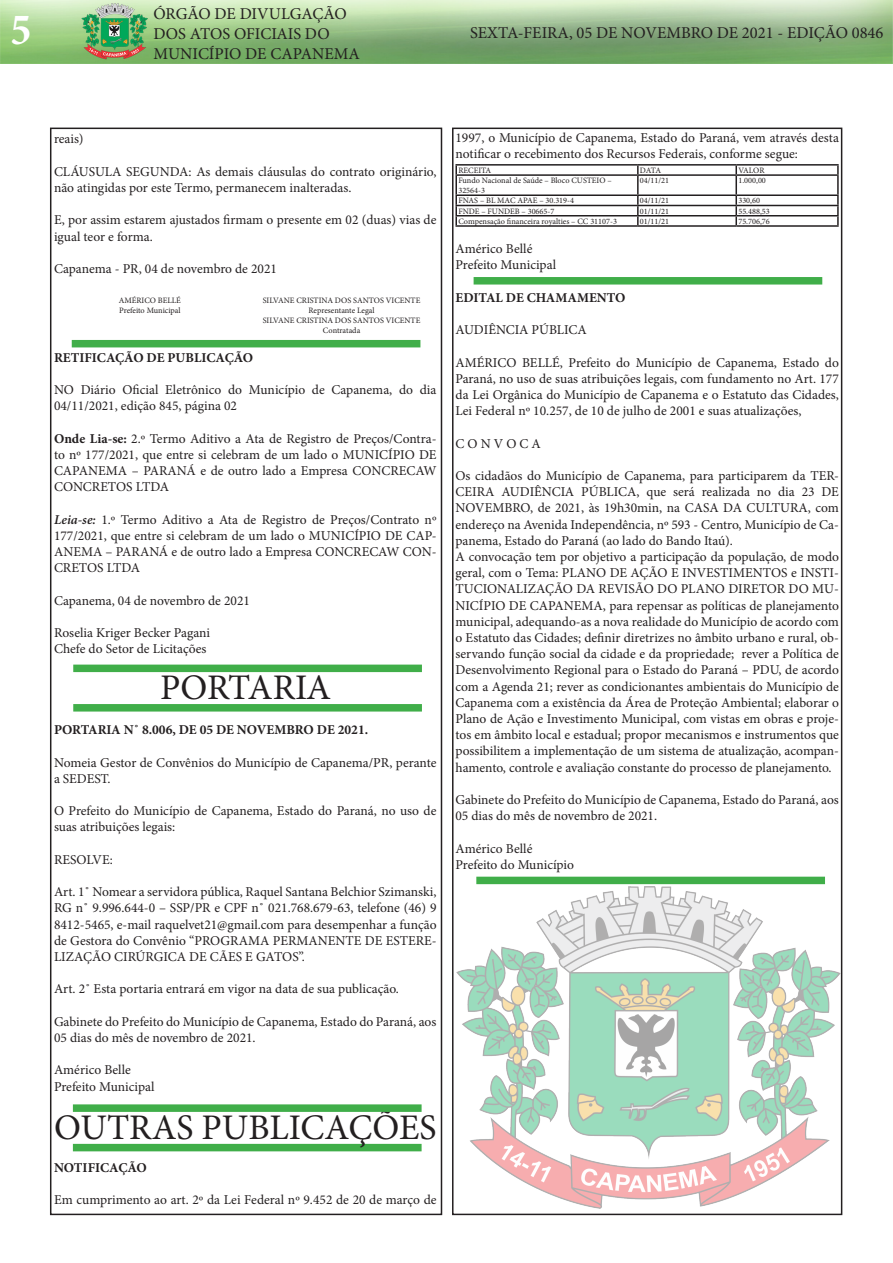
<style>
.page{position:relative;width:893px;height:1263px;background:#fff}
.page>*{position:absolute;margin:0;border:0;box-sizing:border-box;transform-origin:0 0}
.t1{font:700 condensed 45px "Minion Pro";color:#fff}
.t2{font:36px "Minion Pro";color:#231f20}
.t3{font:16.5px/19.8px "Minion Pro";color:#231f20}
.t4{font:13.5px/16.2px "Minion Pro";color:#231f20}
.t5{font:700 13.5px "Minion Pro";color:#231f20}
.t6{font:8.25px/9.9px "Minion Pro";color:#231f20}
.s1{font-weight:700}
.s2{font-weight:600;font-style:italic}
</style>
<div class="page">
<div style="left:50px;top:128px;width:392px;height:1087px;border:2px solid #231f20"></div>
<img style="left:0;top:0;width:893px;height:64px">
<div style="left:452px;top:128px;width:390px;height:1087px;border:2px solid #231f20"></div>
<hr style="left:455px;top:164px;width:183px;height:2px;background:#231f20">
<hr style="left:638px;top:164px;width:98px;height:2px;background:#231f20">
<hr style="left:736px;top:164px;width:103px;height:2px;background:#231f20">
<hr style="left:455px;top:174px;width:183px;height:2px;background:#231f20">
<hr style="left:638px;top:174px;width:98px;height:2px;background:#231f20">
<hr style="left:736px;top:174px;width:103px;height:2px;background:#231f20">
<hr style="left:455px;top:194px;width:183px;height:2px;background:#231f20">
<hr style="left:638px;top:194px;width:98px;height:2px;background:#231f20">
<hr style="left:736px;top:194px;width:103px;height:2px;background:#231f20">
<hr style="left:455px;top:205px;width:183px;height:1px;background:#231f20">
<hr style="left:638px;top:205px;width:98px;height:1px;background:#231f20">
<hr style="left:736px;top:205px;width:103px;height:1px;background:#231f20">
<hr style="left:455px;top:215px;width:183px;height:1px;background:#231f20">
<svg style="left:455px;top:166px;width:2px;height:59px"></svg>
<hr style="left:638px;top:215px;width:98px;height:1px;background:#231f20">
<svg style="left:637px;top:166px;width:2px;height:59px"></svg>
<hr style="left:736px;top:215px;width:103px;height:1px;background:#231f20">
<svg style="left:735px;top:166px;width:2px;height:59px"></svg>
<svg style="left:837px;top:166px;width:2px;height:59px"></svg>
<hr style="left:455px;top:225px;width:183px;height:2px;background:#231f20">
<hr style="left:638px;top:225px;width:98px;height:2px;background:#231f20">
<hr style="left:736px;top:225px;width:103px;height:2px;background:#231f20">
<div style="left:73px;top:704px;width:349px;height:7px;background:#40ae49"></div>
<div style="left:72px;top:340px;width:348px;height:7px;background:#40ae49"></div>
<div style="left:73px;top:665px;width:349px;height:7px;background:#40ae49"></div>
<div style="left:73px;top:1144px;width:349px;height:7px;background:#40ae49"></div>
<div style="left:73px;top:1104px;width:349px;height:8px;background:#40ae49"></div>
<div style="left:474px;top:277px;width:348px;height:8px;background:#40ae49"></div>
<div style="left:476px;top:877px;width:349px;height:7px;background:#40ae49"></div>
<img style="left:456px;top:886px;width:384px;height:322px">
<h1 class="t1" style="left:11px;top:-1px;width:22px">5</h1>
<p class="t3" style="left:153px;top:4px;width:208px">ÓRGÃO DE DIVULGAÇÃO<br>DOS ATOS OFICIAIS DO<br>MUNICÍPIO DE CAPANEMA</p>
<p class="t3" style="left:470px;top:23px;width:415px">SEXTA-FEIRA, 05 DE NOVEMBRO DE 2021 - EDIÇÃO 0846</p>
<p class="t4" style="left:54px;top:131px;width:31px">reais)</p>
<p class="t4" style="left:54px;top:163px;width:384px">CLÁUSULA SEGUNDA: As demais cláusulas do contrato originário, não atingidas por este Termo, permanecem inalteradas.</p>
<p class="t4" style="left:54px;top:212px;width:384px">E, por assim estarem ajustados firmam o presente em 02 (duas) vias de igual teor e forma.</p>
<p class="t4" style="left:54px;top:261px;width:224px">Capanema - PR, 04 de novembro de 2021</p>
<p class="t6" style="left:119px;top:296px;width:64px">AMÉRICO BELLÉ</p>
<p class="t6" style="left:119px;top:306px;width:63px">Prefeito Municipal</p>
<p class="t6" style="left:263px;top:296px;width:159px">SILVANE CRISTINA DOS SANTOS VICENTE</p>
<p class="t6" style="left:308px;top:306px;width:68px">Representante Legal</p>
<p class="t6" style="left:263px;top:316px;width:159px">SILVANE CRISTINA DOS SANTOS VICENTE</p>
<p class="t6" style="left:323px;top:325px;width:39px">Contratada</p>
<p class="t5" style="left:54px;top:348px;width:201px">RETIFICAÇÃO DE PUBLICAÇÃO</p>
<p class="t4" style="left:54px;top:382px;width:384px">NO Diário Oficial Eletrônico do Município de Capanema, do dia<br>04/11/2021, edição 845, página 02</p>
<p class="t4" style="left:54px;top:430px;width:384px;text-align:justify"><span class="s1">Onde Lia-se:</span> 2.º Termo Aditivo a Ata de Registro de Preços/Contra&shy;to nº 177/2021, que entre si celebram de um lado o MUNICÍPIO DE CAPANEMA – PARANÁ e de outro lado a Empresa CONCRECAW CONCRETOS LTDA</p>
<p class="t4" style="left:54px;top:511px;width:384px;text-align:justify"><span class="s2">Leia-se:</span> 1.º Termo Aditivo a Ata de Registro de Preços/Contrato nº 177/2021, que entre si celebram de um lado o MUNICÍPIO DE CAP-ANEMA – PARANÁ e de outro lado a Empresa CONCRECAW CON-CRETOS LTDA</p>
<p class="t4" style="left:54px;top:592px;width:197px">Capanema, 04 de novembro de 2021</p>
<p class="t4" style="left:54px;top:625px;width:158px">Roselia Kriger Becker Pagani</p>
<p class="t4" style="left:54px;top:641px;width:154px">Chefe do Setor de Licitações</p>
<p class="t2" style="left:160px;top:664px;width:172px">PORTARIA</p>
<p class="t5" style="left:54px;top:720px;width:316px">PORTARIA N˚ 8.006, DE 05 DE NOVEMBRO DE 2021.</p>
<p class="t4" style="left:54px;top:754px;width:384px">Nomeia Gestor de Convênios do Município de Capanema/PR, perante a SEDEST.</p>
<p class="t4" style="left:54px;top:803px;width:384px">O Prefeito do Município de Capanema, Estado do Paraná, no uso de suas atribuições legais:</p>
<p class="t4" style="left:54px;top:851px;width:60px">RESOLVE:</p>
<p class="t4" style="left:54px;top:884px;width:384px;text-align:justify">Art. 1˚ Nomear a servidora pública, Raquel Santana Belchior Szimanski, RG n˚ 9.996.644-0 – SSP/PR e CPF n˚ 021.768.679-63, telefone (46) 9<br>8412-5465, e-mail raquelvet21@gmail.com para desempenhar a função de Gestora do Convênio “PROGRAMA PERMANENTE DE ESTERE-LIZAÇÃO CIRÚRGICA DE CÃES E GATOS”.</p>
<p class="t4" style="left:54px;top:981px;width:346px">Art. 2˚ Esta portaria entrará em vigor na data de sua publicação.</p>
<p class="t4" style="left:54px;top:1013px;width:384px">Gabinete do Prefeito do Município de Capanema, Estado do Paraná, aos<br>05 dias do mês de novembro de 2021.</p>
<p class="t4" style="left:54px;top:1062px;width:78px">Américo Belle</p>
<p class="t4" style="left:54px;top:1078px;width:102px">Prefeito Municipal</p>
<p class="t2" style="left:54px;top:1103px;width:384px">OUTRAS PUBLICAÇÕES</p>
<p class="t5" style="left:54px;top:1158px;width:94px">NOTIFICAÇÃO</p>
<p class="t4" style="left:54px;top:1192px;width:384px">Em cumprimento ao art. 2º da Lei Federal nº 9.452 de 20 de março de</p>
<p class="t4" style="left:455px;top:130px;width:385px">1997, o Município de Capanema, Estado do Paraná, vem através desta notificar o recebimento dos Recursos Federais, conforme segue:</p>
<p class="t6" style="left:458px;top:165px;width:34px">RECEITA</p>
<p class="t6" style="left:640px;top:165px;width:23px">DATA</p>
<p class="t6" style="left:738px;top:165px;width:28px">VALOR</p>
<p class="t6" style="left:458px;top:176px;width:155px">Fundo Nacional de Saúde – Bloco CUSTEIO –<br>32564-3</p>
<p class="t6" style="left:640px;top:176px;width:31px">04/11/21</p>
<p class="t6" style="left:738px;top:176px;width:29px">1.000,00</p>
<p class="t6" style="left:458px;top:196px;width:117px">FNAS – BL MAC APAE – 30.319-4</p>
<p class="t6" style="left:640px;top:196px;width:31px">04/11/21</p>
<p class="t6" style="left:738px;top:196px;width:23px">330,60</p>
<p class="t6" style="left:458px;top:206px;width:98px">FNDE – FUNDEB – 30665-7</p>
<p class="t6" style="left:640px;top:206px;width:31px">01/11/21</p>
<p class="t6" style="left:738px;top:206px;width:33px">55.488,53</p>
<p class="t6" style="left:458px;top:216px;width:160px">Compensação financeira royalties – CC 31107-3</p>
<p class="t6" style="left:640px;top:216px;width:31px">01/11/21</p>
<p class="t6" style="left:738px;top:216px;width:33px">75.706,76</p>
<p class="t4" style="left:455px;top:241px;width:78px">Américo Bellé</p>
<p class="t4" style="left:455px;top:257px;width:102px">Prefeito Municipal</p>
<p class="t5" style="left:455px;top:288px;width:172px">EDITAL DE CHAMAMENTO</p>
<p class="t4" style="left:455px;top:322px;width:133px">AUDIÊNCIA PÚBLICA</p>
<p class="t4" style="left:455px;top:354px;width:385px;text-align:justify">AMÉRICO BELLÉ, Prefeito do Município de Capanema, Estado do Paraná, no uso de suas atribuições legais, com fundamento no Art. 177 da Lei Orgânica do Município de Capanema e o Estatuto das Cidades, Lei Federal nº 10.257, de 10 de julho de 2001 e suas atualizações,</p>
<p class="t4" style="left:455px;top:435px;width:87px">C O N V O C A</p>
<p class="t4" style="left:455px;top:468px;width:385px;text-align:justify">Os cidadãos do Município de Capanema, para participarem da TER-CEIRA AUDIÊNCIA PÚBLICA, que será realizada no dia 23 DE NOVEMBRO, de 2021, às 19h30min, na CASA DA CULTURA, com endereço na Avenida Independência, nº 593 - Centro, Município de Ca&shy;panema, Estado do Paraná (ao lado do Bando Itaú).</p>
<p class="t4" style="left:455px;top:549px;width:385px;text-align:justify">A convocação tem por objetivo a participação da população, de modo geral, com o Tema: PLANO DE AÇÃO E INVESTIMENTOS e INSTI-TUCIONALIZAÇÃO DA REVISÃO DO PLANO DIRETOR DO MU-NICÍPIO DE CAPANEMA, para repensar as políticas de planejamento municipal, adequando-as a nova realidade do Município de acordo com o Estatuto das Cidades; definir diretrizes no âmbito urbano e rural, ob&shy;servando função social da cidade e da propriedade; rever a Política de Desenvolvimento Regional para o Estado do Paraná – PDU, de acordo com a Agenda 21; rever as condicionantes ambientais do Município de Capanema com a existência da Área de Proteção Ambiental; elaborar o Plano de Ação e Investimento Municipal, com vistas em obras e proje&shy;tos em âmbito local e estadual; propor mecanismos e instrumentos que possibilitem a implementação de um sistema de atualização, acompan&shy;hamento, controle e avaliação constante do processo de planejamento.</p>
<p class="t4" style="left:455px;top:792px;width:385px">Gabinete do Prefeito do Município de Capanema, Estado do Paraná, aos<br>05 dias do mês de novembro de 2021.</p>
<p class="t4" style="left:455px;top:840px;width:78px">Américo Bellé</p>
<p class="t4" style="left:455px;top:856px;width:120px">Prefeito do Município</p>
</div>
